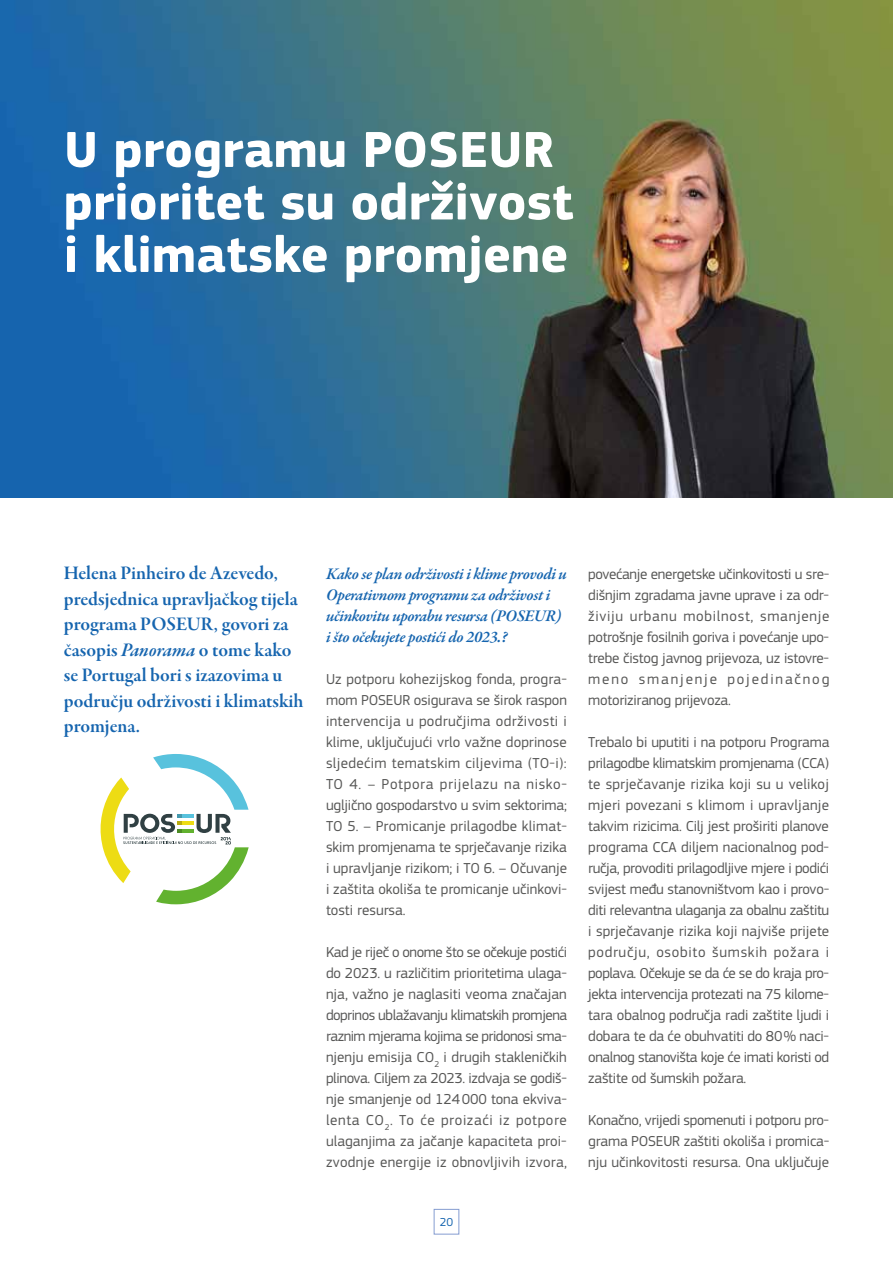
<style>
.page{position:relative;width:893px;height:1263px;background:#fff}
.page>*{position:absolute;margin:0;border:0;box-sizing:border-box;transform-origin:0 0}
.t1{font:700 52.5px/52.5px "EC Square Sans Pro";color:#fff}
.t2{font:19.5px/25.5px "Garamond Premr Pro Smbd Subh";color:#1665af}
.t3{font:italic 600 16.5px/21px "Garamond Premr Pro";letter-spacing:-.025em;color:#1665af}
.t4{font:15px/21px "EC Square Sans Pro";color:#575756;text-align:justify}
.t5{font:12px "EC Square Sans Pro";color:#1665af}
.s1{font-family:"Garamond Premr Pro Smbd It Subh"}
</style>
<div class="page">
<div style="left:434px;top:1209px;width:25px;height:25px;border:1px solid #859dd1"></div>
<img style="left:0;top:0;width:893px;height:497px">
<svg style="left:100px;top:754px;width:149px;height:150px"></svg>
<h1 class="t1" style="left:64px;top:125px;width:511px">U programu POSEUR prioritet su održivost i klimatske promjene</h1>
<h2 class="t2" style="left:64px;top:561px;width:241px">Helena Pinheiro de Azevedo, predsjednica upravljačkog tijela programa POSEUR, govori za časopis <span class="s1">Panorama</span> o tome kako se Portugal bori s izazovima u području održivosti i klimatskih promjena.</h2>
<p class="t3" style="left:326px;top:564px;width:242px">Kako se plan održivosti i klime provodi u Operativnom programu za održivost i učinkovitu uporabu resursa (POSEUR) i što očekujete postići do 2023.?</p>
<p class="t4" style="left:326px;top:669px;width:243px">Uz potporu kohezijskog fonda, progra&shy;mom POSEUR osigurava se širok raspon intervencija u područjima održivosti i klime, uključujući vrlo važne doprinose sljedećim tematskim ciljevima (TO-i):<br>TO 4. – Potpora prijelazu na nisko&shy;ugljično gospodarstvo u svim sektorima; TO 5. – Promicanje prilagodbe klimat&shy;skim promjenama te sprječavanje rizika i upravljanje rizikom; i TO 6. – Očuvanje i zaštita okoliša te promicanje učinkovi&shy;tosti resursa.</p>
<p class="t4" style="left:326px;top:942px;width:243px">Kad je riječ o onome što se očekuje postići do 2023. u različitim prioritetima ulaga&shy;nja, važno je naglasiti veoma značajan doprinos ublažavanju klimatskih promjena raznim mjerama kojima se pridonosi sma&shy;njenju emisija CO<sub>2</sub> i drugih stakleničkih plinova. Ciljem za 2023. izdvaja se godiš&shy;nje smanjenje od 124000 tona ekviva&shy;lenta CO<sub>2</sub>. To će proizaći iz potpore ulaganjima za jačanje kapaciteta proi&shy;zvodnje energije iz obnovljivih izvora,</p>
<p class="t5" style="left:440px;top:1215px;width:15px">20</p>
<p class="t4" style="left:588px;top:564px;width:243px">povećanje energetske učinkovitosti u sre&shy;dišnjim zgradama javne uprave i za odr&shy;živiju urbanu mobilnost, smanjenje potrošnje fosilnih goriva i povećanje upo&shy;trebe čistog javnog prijevoza, uz istovre&shy;meno smanjenje pojedinačnog motoriziranog prijevoza.</p>
<p class="t4" style="left:588px;top:732px;width:243px">Trebalo bi uputiti i na potporu Programa prilagodbe klimatskim promjenama (CCA) te sprječavanje rizika koji su u velikoj mjeri povezani s klimom i upravljanje takvim rizicima. Cilj jest proširiti planove programa CCA diljem nacionalnog pod&shy;ručja, provoditi prilagodljive mjere i podići svijest među stanovništvom kao i provo&shy;diti relevantna ulaganja za obalnu zaštitu i sprječavanje rizika koji najviše prijete području, osobito šumskih požara i poplava. Očekuje se da će se do kraja pro&shy;jekta intervencija protezati na 75 kilome&shy;tara obalnog područja radi zaštite ljudi i dobara te da će obuhvatiti do 80% naci&shy;onalnog stanovišta koje će imati koristi od zaštite od šumskih požara.</p>
<p class="t4" style="left:588px;top:1110px;width:243px">Konačno, vrijedi spomenuti i potporu pro&shy;grama POSEUR zaštiti okoliša i promica&shy;nju učinkovitosti resursa. Ona uključuje</p>
</div>
